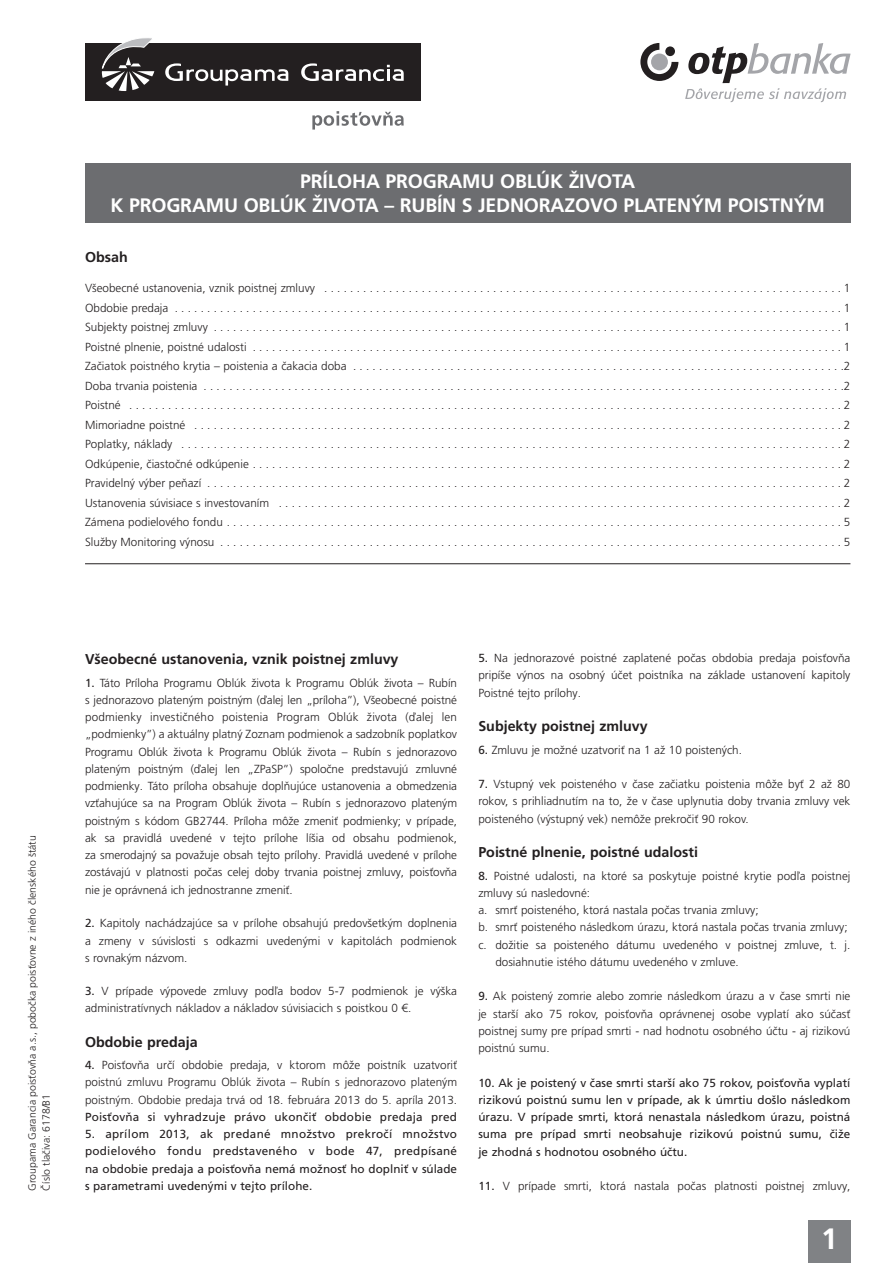
<style>
.page{position:relative;width:893px;height:1263px;background:#fff}
.page>*{position:absolute;margin:0;border:0;box-sizing:border-box;transform-origin:0 0}
.t1{font:700 29.4px "Frutiger LT Pro";color:#fff}
.t2{font:700 19.5px/23.4px "Frutiger LT Pro";letter-spacing:-.01em;color:#fff;text-align:center}
.t3{font:700 14.25px "Frutiger LT Pro";color:#231f20}
.t4{font:300 11.7px/17.2px "Frutiger LT Pro";color:#231f20;text-align:justify}
.t5{font:11.7px/17.2px "Frutiger LT Pro";color:#231f20;text-align:justify}
.t6{font:300 10.5px/14.2px "Frutiger LT Pro";color:#231f20}
.s1{font-weight:400}
</style>
<div class="page">
<div style="left:808px;top:1220px;width:42px;height:43px;background:#808285"></div>
<div style="left:85px;top:164px;width:765px;height:59px;background:#6c6d70"></div>
<hr style="left:85px;top:563px;width:765px;height:1px;background:#231f20">
<div style="left:85px;top:43px;width:336px;height:57px;background:#231f20"></div>
<svg style="left:165px;top:63px;width:123px;height:23px"></svg>
<svg style="left:102px;top:38px;width:52px;height:53px"></svg>
<svg style="left:301px;top:63px;width:103px;height:18px"></svg>
<svg style="left:312px;top:111px;width:92px;height:19px"></svg>
<svg style="left:685px;top:43px;width:165px;height:59px"></svg>
<svg style="left:640px;top:43px;width:38px;height:38px"></svg>
<div style="left:651px;top:54px;width:17px;height:16px;background:#a4a5a9;border-radius:50%"></div>
<div style="left:665px;top:46px;width:10px;height:10px;background:#231f20;border-radius:50%"></div>
<h2 class="t2" style="left:111px;top:172px;width:716px">PRÍLOHA PROGRAMU OBLÚK ŽIVOTA<br>K PROGRAMU OBLÚK ŽIVOTA – RUBÍN S JEDNORAZOVO PLATENÝM POISTNÝM</h2>
<p class="t3" style="left:85px;top:252px;width:44px">Obsah</p>
<p class="t4" style="left:85px;top:280px;width:767px;line-height:19.5px">Všeobecnéustanovenia,vznikpoistnejzmluvy ................................................................................1<br>Obdobiepredaja .......................................................................................................1<br>Subjektypoistnejzmluvy .................................................................................................1<br>Poistnéplnenie,poistnéudalosti ...........................................................................................1<br>Začiatokpoistnéhokrytia–poisteniaačakaciadoba ............................................................................2<br>Dobatrvaniapoistenia ...................................................................................................2<br>Poistné ..............................................................................................................2<br>Mimoriadnepoistné ....................................................................................................2<br>Poplatky,náklady ......................................................................................................2<br>Odkúpenie,čiastočnéodkúpenie...........................................................................................2<br>Pravidelnývýberpeňazí ..................................................................................................2<br>Ustanoveniasúvisiacesinvestovaním .......................................................................................2<br>Zámenapodielovéhofondu...............................................................................................5<br>SlužbyMonitoringvýnosu ................................................................................................5</p>
<p class="t6" style="left:26px;top:1191px;width:357px;rotate:-90deg">Groupama Garancia poisťovňa a.s., pobočka poisťovne z iného členského štátu<br>Číslo tlačiva: 6178/B1</p>
<p class="t3" style="left:85px;top:654px;width:315px">Všeobecné ustanovenia, vznik poistnej zmluvy</p>
<p class="t4" style="left:85px;top:675px;width:374px"><span class="s1">1.</span> Táto Príloha Programu Oblúk života k Programu Oblúk života – Rubín s jednorazovo plateným poistným (ďalej len „príloha”), Všeobecné poistné podmienky investičného poistenia Program Oblúk života (ďalej len „podmienky”) a aktuálny platný Zoznam podmienok a sadzobník poplatkov Programu Oblúk života k Programu Oblúk života – Rubín s jednorazovo plateným poistným (ďalej len „ZPaSP”) spoločne predstavujú zmluvné podmienky. Táto príloha obsahuje doplňujúce ustanovenia a obmedzenia vzťahujúce sa na Program Oblúk života – Rubín s jednorazovo plateným poistným s kódom GB2744. Príloha môže zmeniť podmienky; v prípade, ak sa pravidlá uvedené v tejto prílohe líšia od obsahu podmienok, za smerodajný sa považuje obsah tejto prílohy. Pravidlá uvedené v prílohe zostávajú v platnosti počas celej doby trvania poistnej zmluvy, poisťovňa nie je oprávnená ich jednostranne zmeniť.</p>
<p class="t4" style="left:85px;top:916px;width:374px"><span class="s1">2.</span> Kapitoly nachádzajúce sa v prílohe obsahujú predovšetkým doplnenia a zmeny v súvislosti s odkazmi uvedenými v kapitolách podmienok s rovnakým názvom.</p>
<p class="t4" style="left:85px;top:983px;width:374px"><span class="s1">3.</span> V prípade výpovede zmluvy podľa bodov 5-7 podmienok je výška administratívnych nákladov a nákladov súvisiacich s poistkou 0 €.</p>
<p class="t3" style="left:85px;top:1036px;width:114px">Obdobie predaja</p>
<p class="t4" style="left:85px;top:1058px;width:374px"><span class="s1">4.</span> Poisťovňa určí obdobie predaja, v ktorom môže poistník uzatvoriť poistnú zmluvu Programu Oblúk života – Rubín s jednorazovo plateným poistným. Obdobie predaja trvá od 18. februára 2013 do 5. apríla 2013.</p>
<p class="t5" style="left:85px;top:1109px;width:374px">Poisťovňa si vyhradzuje právo ukončiť obdobie predaja pred</p>
<p class="t5" style="left:85px;top:1127px;width:374px">5. aprílom 2013, ak predané množstvo prekročí množstvo podielového fondu predstaveného v bode 47, predpísané na obdobie predaja a poisťovňa nemá možnosť ho doplniť v súlade s parametrami uvedenými v tejto prílohe.</p>
<p class="t4" style="left:478px;top:650px;width:374px"><span class="s1">5.</span> Na jednorazové poistné zaplatené počas obdobia predaja poisťovňa pripíše výnos na osobný účet poistníka na základe ustanovení kapitoly Poistné tejto prílohy.</p>
<p class="t3" style="left:478px;top:721px;width:171px">Subjekty poistnej zmluvy</p>
<p class="t4" style="left:478px;top:742px;width:265px"><span class="s1">6.</span> Zmluvu je možné uzatvoriť na 1 až 10 poistených.</p>
<p class="t4" style="left:478px;top:777px;width:374px"><span class="s1">7.</span> Vstupný vek poisteného v čase začiatku poistenia môže byť 2 až 80 rokov, s prihliadnutím na to, že v čase uplynutia doby trvania zmluvy vek poisteného (výstupný vek) nemôže prekročiť 90 rokov.</p>
<p class="t3" style="left:478px;top:847px;width:221px">Poistné plnenie, poistné udalosti</p>
<p class="t4" style="left:478px;top:868px;width:374px"><span class="s1">8.</span> Poistné udalosti, na ktoré sa poskytuje poistné krytie podľa poistnej</p>
<p class="t4" style="left:478px;top:885px;width:113px">zmluvy sú nasledovné:</p>
<p class="t4" style="left:478px;top:903px;width:282px">a. smrť poisteného, ktorá nastala počas trvania zmluvy;</p>
<p class="t4" style="left:478px;top:920px;width:371px">b. smrť poisteného následkom úrazu, ktorá nastala počas trvania zmluvy;</p>
<p class="t4" style="left:478px;top:937px;width:374px">c. dožitie sa poisteného dátumu uvedeného v poistnej zmluve, t. j.</p>
<p class="t4" style="left:495px;top:954px;width:245px">dosiahnutie istého dátumu uvedeného v zmluve.</p>
<p class="t4" style="left:478px;top:989px;width:374px"><span class="s1">9.</span> Ak poistený zomrie alebo zomrie následkom úrazu a v čase smrti nie je starší ako 75 rokov, poisťovňa oprávnenej osobe vyplatí ako súčasť poistnej sumy pre prípad smrti - nad hodnotu osobného účtu - aj rizikovú poistnú sumu.</p>
<p class="t5" style="left:478px;top:1075px;width:374px">10. Ak je poistený v čase smrti starší ako 75 rokov, poisťovňa vyplatí rizikovú poistnú sumu len v prípade, ak k úmrtiu došlo následkom úrazu. V prípade smrti, ktorá nenastala následkom úrazu, poistná suma pre prípad smrti neobsahuje rizikovú poistnú sumu, čiže je zhodná s hodnotou osobného účtu.</p>
<p class="t4" style="left:478px;top:1179px;width:374px"><span class="s1">11.</span> V prípade smrti, ktorá nastala počas platnosti poistnej zmluvy,</p>
<h1 class="t1" style="left:821px;top:1228px;width:18px">1</h1>
</div>
